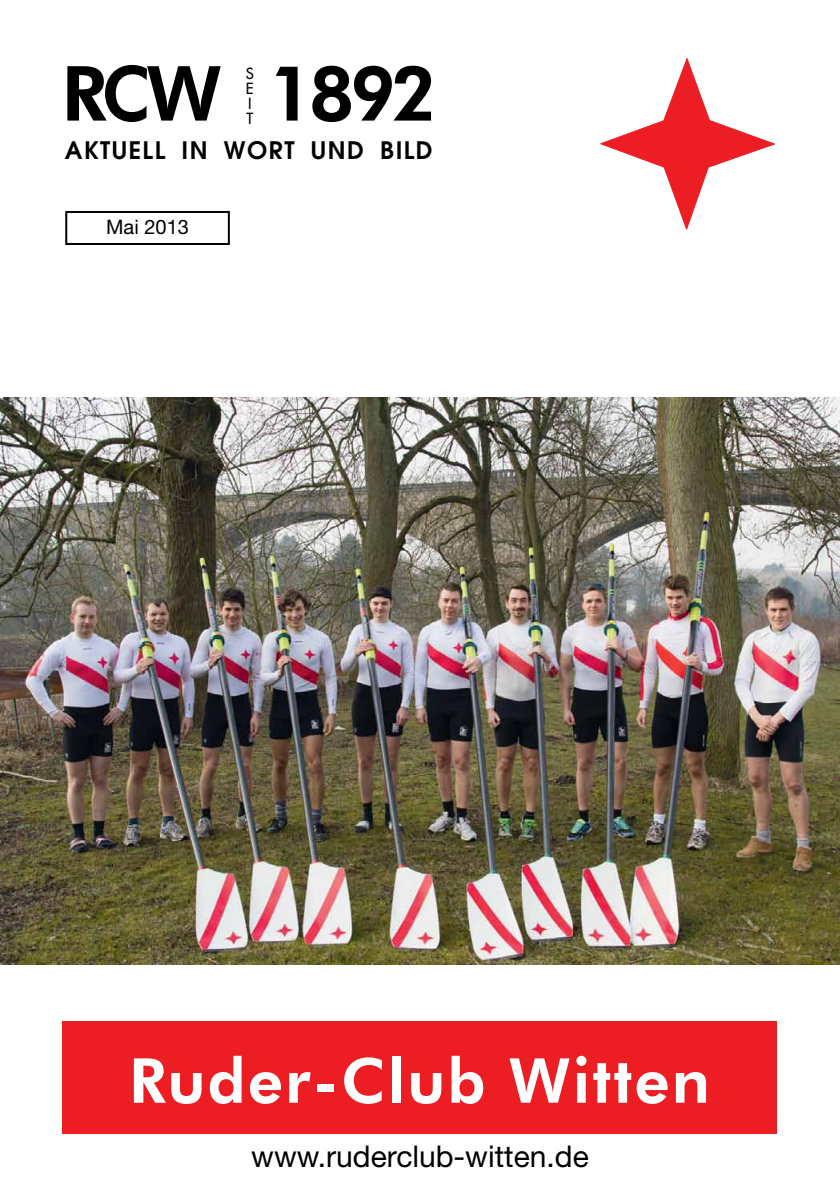
<style>
.page{position:relative;width:840px;height:1191px;background:#fff}
.page>*{position:absolute;margin:0;border:0;box-sizing:border-box;transform-origin:0 0}
.t1{font:800 76px "Futura BT";letter-spacing:-.075em;color:#000}
.t2{font:800 62px "Futura BT";letter-spacing:.03em;color:#fff}
.t3{font:30px "Helvetica Neue";color:#000}
.t4{font:600 24px "Avant Garde";letter-spacing:.06em;color:#000}
.t5{font:20px "Helvetica Neue";color:#000}
.t6{font:15px/15px "Futura";color:#000}
</style>
<div class="page">
<div style="left:62px;top:1021px;width:714px;height:113px;background:#ed1d24"></div>
<svg style="left:600px;top:58px;width:174px;height:172px"></svg>
<div style="left:65px;top:211px;width:165px;height:34px;border:2px solid #000"></div>
<img style="left:0;top:397px;width:839px;height:567px">
<h1 class="t1" style="left:61px;top:47px;width:377px">RCW 1892</h1>
<p class="t6" style="left:245px;top:65px;width:10px">S<br>E<br>I<br>T</p>
<p class="t4" style="left:65px;top:134px;width:369px">AKTUELL IN WORT UND BILD</p>
<p class="t5" style="left:106px;top:215px;width:84px">Mai 2013</p>
<h2 class="t2" style="left:129px;top:1043px;width:582px">Ruder-Club Witten</h2>
<p class="t3" style="left:251px;top:1138px;width:339px">www.ruderclub-witten.de</p>
</div>
